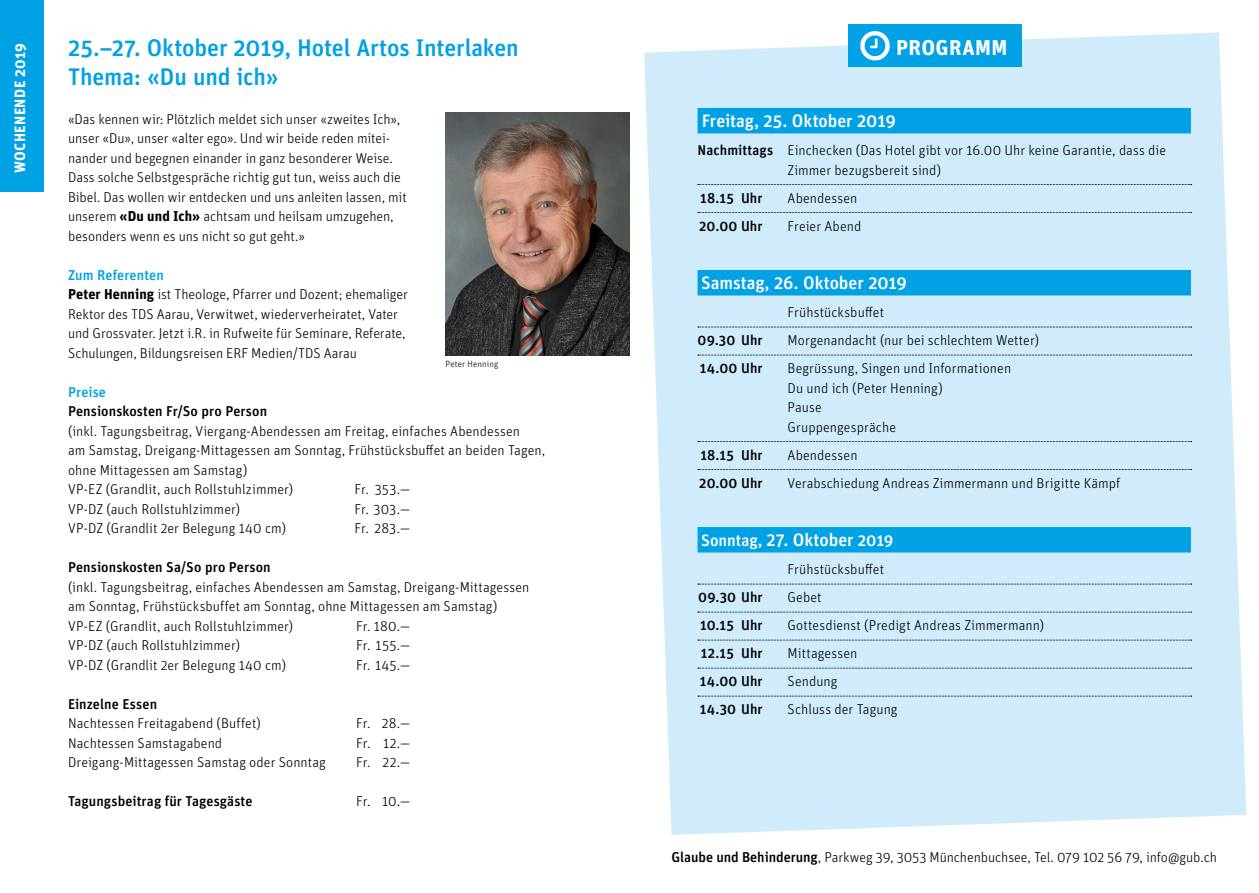
<style>
.page{position:relative;width:1259px;height:893px;background:#fff}
.page>*{position:absolute;margin:0;border:0;box-sizing:border-box;transform-origin:0 0}
.t1{font:500 24px/28.5px "Unit";letter-spacing:-.005em;color:#00a1e5}
.t2{font:700 21.45px "Unit";letter-spacing:.02em;color:#fff}
.t3{font:500 18px "Unit";letter-spacing:-.005em;color:#fff}
.t4{font:500 16.5px "Unit";color:#fff}
.t5{font:700 15px "Unit";letter-spacing:.025em;color:#fff}
.t6{font:300 14.25px/19.5px "Unit";color:#000}
.t7{font:500 14.25px "Unit";letter-spacing:.005em;color:#000}
.t8{font:500 14.25px "Unit";letter-spacing:.005em;color:#00a1e5}
.t9{font:300 9px "Unit";letter-spacing:.02em;color:#000}
.s1{font-weight:700}
.s2{font-weight:500;color:#00a1e5}
.s3{font-weight:500}
.s4{font-size:18px}
</style>
<div class="page">
<svg style="left:644px;top:32px;width:602px;height:803px;fill:#d0ecfb"></svg>
<div style="left:848px;top:24px;width:173px;height:43px;background:#00a1e5"></div>
<div style="left:0;top:0;width:43px;height:191px;background:#00a1e5"></div>
<div style="left:697px;top:108px;width:494px;height:25px;background:#00a1e5"></div>
<svg style="left:698px;top:184px;width:493px;height:1px"></svg>
<svg style="left:698px;top:212px;width:493px;height:1px"></svg>
<div style="left:697px;top:270px;width:494px;height:25px;background:#00a1e5"></div>
<svg style="left:698px;top:327px;width:493px;height:1px"></svg>
<svg style="left:698px;top:355px;width:493px;height:1px"></svg>
<svg style="left:698px;top:441px;width:493px;height:1px"></svg>
<svg style="left:698px;top:469px;width:493px;height:1px"></svg>
<div style="left:697px;top:527px;width:494px;height:25px;background:#00a1e5"></div>
<svg style="left:698px;top:584px;width:493px;height:1px"></svg>
<svg style="left:698px;top:612px;width:493px;height:1px"></svg>
<svg style="left:698px;top:640px;width:493px;height:1px"></svg>
<svg style="left:698px;top:668px;width:493px;height:1px"></svg>
<svg style="left:698px;top:696px;width:493px;height:1px"></svg>
<img style="left:445px;top:113px;width:184px;height:242px">
<p class="t5" style="left:11px;top:173px;width:132px;rotate:-90deg">WOCHENENDE 2019</p>
<h1 class="t1" style="left:68px;top:33px;width:452px">25.–27. Oktober 2019, Hotel Artos Interlaken<br>Thema: «Du und ich»</h1>
<p class="t6" style="left:68px;top:109px;width:340px">«Das kennen wir: Plötzlich meldet sich unser «zweites Ich», unser «Du», unser «alter ego». Und wir beide reden mitei&shy;nander und begegnen einander in ganz besonderer Weise.<br>Dass solche Selbstgespräche richtig gut tun, weiss auch die Bibel. Das wollen wir entdecken und uns anleiten lassen, mit unserem <span class="s1">«Du und Ich»</span> achtsam und heilsam umzugehen, besonders wenn es uns nicht so gut geht.»</p>
<p class="t6" style="left:68px;top:265px;width:341px"><span class="s2">Zum Referenten<br></span><span class="s1">Peter Henning</span> ist Theologe, Pfarrer und Dozent; ehemaliger Rektor des TDS Aarau, Verwitwet, wiederverheiratet, Vater und Grossvater. Jetzt i.R. in Rufweite für Seminare, Referate, Schulungen, Bildungsreisen ERF Medien/TDS Aarau</p>
<p class="t8" style="left:68px;top:383px;width:40px">Preise</p>
<p class="t7" style="left:68px;top:402px;width:201px">Pensionskosten Fr/So pro Person</p>
<p class="t6" style="left:68px;top:421px;width:479px">(inkl. Tagungsbeitrag, Viergang-Abendessen am Freitag, einfaches Abendessen<br>am Samstag, Dreigang-Mittagessen am Sonntag, Frühstücksbuffet an beiden Tagen, ohne Mittagessen am Samstag)<br>VP-EZ (Grandlit, auch Rollstuhlzimmer)</p>
<p class="t9" style="left:445px;top:358px;width:54px">Peter Henning</p>
<p class="t6" style="left:355px;top:479px;width:57px">Fr. 353.—</p>
<p class="t6" style="left:68px;top:499px;width:173px">VP-DZ (auch Rollstuhlzimmer)</p>
<p class="t6" style="left:355px;top:499px;width:57px">Fr. 303.—</p>
<p class="t6" style="left:68px;top:518px;width:219px">VP-DZ (Grandlit 2er Belegung 140 cm)</p>
<p class="t6" style="left:355px;top:518px;width:57px">Fr. 283.—</p>
<p class="t7" style="left:68px;top:558px;width:204px">Pensionskosten Sa/So pro Person</p>
<p class="t6" style="left:68px;top:577px;width:463px">(inkl. Tagungsbeitrag, einfaches Abendessen am Samstag, Dreigang-Mittagessen am Sonntag, Frühstücksbuffet am Sonntag, ohne Mittagessen am Samstag)<br>VP-EZ (Grandlit, auch Rollstuhlzimmer)</p>
<p class="t6" style="left:356px;top:616px;width:55px">Fr. 180.—</p>
<p class="t6" style="left:68px;top:635px;width:173px">VP-DZ (auch Rollstuhlzimmer)</p>
<p class="t6" style="left:356px;top:635px;width:55px">Fr. 155.—</p>
<p class="t6" style="left:68px;top:655px;width:219px">VP-DZ (Grandlit 2er Belegung 140 cm)</p>
<p class="t6" style="left:356px;top:655px;width:56px">Fr. 145.—</p>
<p class="t7" style="left:68px;top:695px;width:91px">Einzelne Essen</p>
<p class="t6" style="left:68px;top:713px;width:194px">Nachtessen Freitagabend (Buffet)</p>
<p class="t6" style="left:356px;top:713px;width:55px">Fr. 28.—</p>
<p class="t6" style="left:68px;top:733px;width:156px">Nachtessen Samstagabend</p>
<p class="t6" style="left:356px;top:733px;width:56px">Fr. 12.—</p>
<p class="t6" style="left:68px;top:752px;width:259px">Dreigang-Mittagessen Samstag oder Sonntag</p>
<p class="t6" style="left:356px;top:752px;width:55px">Fr. 22.—</p>
<p class="t7" style="left:68px;top:792px;width:186px">Tagungsbeitrag für Tagesgäste</p>
<p class="t6" style="left:356px;top:791px;width:55px">Fr. 10.—</p>
<h2 class="t2" style="left:896px;top:35px;width:113px">PROGRAMM</h2>
<p class="t3" style="left:702px;top:110px;width:196px">Freitag, 25. Oktober 2019</p>
<p class="t6" style="left:787px;top:140px;width:380px;text-indent:-90px"><span class="s3">Nachmittags</span> Einchecken (Das Hotel gibt vor 16.00 Uhr keine Garantie, dass die<br>Zimmer bezugsbereit sind)</p>
<p class="t7" style="left:700px;top:189px;width:64px">18.15 Uhr</p>
<p class="t6" style="left:787px;top:188px;width:71px">Abendessen</p>
<p class="t7" style="left:699px;top:217px;width:65px">20.00 Uhr</p>
<p class="t6" style="left:787px;top:216px;width:75px">Freier Abend</p>
<p class="t3" style="left:701px;top:272px;width:207px">Samstag, 26. Oktober 2019</p>
<p class="t6" style="left:787px;top:302px;width:98px">Frühstücksbuffet</p>
<p class="t7" style="left:697px;top:331px;width:67px">09.30 Uhr</p>
<p class="t6" style="left:787px;top:330px;width:253px">Morgenandacht (nur bei schlechtem Wetter)</p>
<p class="t7" style="left:700px;top:359px;width:64px">14.00 Uhr</p>
<p class="t6" style="left:787px;top:358px;width:225px">Begrüssung, Singen und Informationen<br>Du und ich (Peter Henning)<br>Pause<br>Gruppengespräche</p>
<p class="t7" style="left:700px;top:446px;width:64px">18.15 Uhr</p>
<p class="t6" style="left:787px;top:445px;width:71px">Abendessen</p>
<p class="t7" style="left:699px;top:474px;width:65px">20.00 Uhr</p>
<p class="t6" style="left:787px;top:473px;width:334px">Verabschiedung Andreas Zimmermann und Brigitte Kämpf</p>
<p class="t4" style="left:701px;top:530px;width:194px">Sonntag, <span class="s4">27. Oktober</span> 2019</p>
<p class="t6" style="left:787px;top:559px;width:98px">Frühstücksbuffet</p>
<p class="t7" style="left:698px;top:588px;width:66px">09.30 Uhr</p>
<p class="t6" style="left:787px;top:587px;width:36px">Gebet</p>
<p class="t7" style="left:700px;top:616px;width:64px">10.15 Uhr</p>
<p class="t6" style="left:787px;top:615px;width:258px">Gottesdienst (Predigt Andreas Zimmermann)</p>
<p class="t7" style="left:701px;top:644px;width:63px">12.15 Uhr</p>
<p class="t6" style="left:787px;top:643px;width:71px">Mittagessen</p>
<p class="t7" style="left:700px;top:672px;width:64px">14.00 Uhr</p>
<p class="t6" style="left:787px;top:671px;width:51px">Sendung</p>
<p class="t7" style="left:700px;top:700px;width:64px">14.30 Uhr</p>
<p class="t6" style="left:787px;top:699px;width:111px">Schluss der Tagung</p>
<p class="t6" style="left:671px;top:847px;width:547px"><span class="s3">Glaube und Behinderung</span>, Parkweg 39, 3053 Münchenbuchsee, Tel. 079 102 56 79, info@gub.ch</p>
</div>
